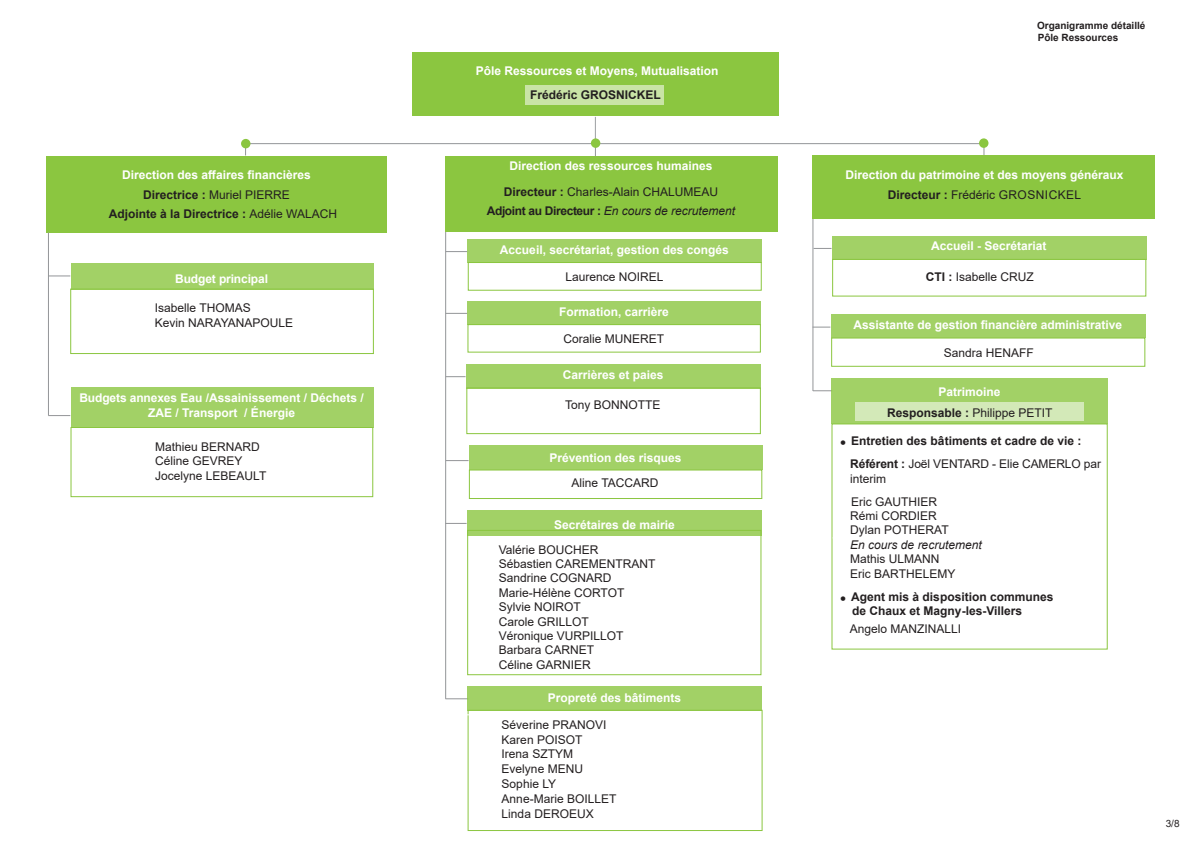
<style>
.page{position:relative;width:1191px;height:842px;background:#fff}
.page>*{position:absolute;margin:0;border:0;box-sizing:border-box;transform-origin:0 0}
.t1{font:12px/14.4px "Arial";color:#231f20}
.t2{font:700 12px/14.4px "Arial";color:#fff;text-align:center}
.t3{font:700 12px "Arial";color:#231f20}
.t4{font:italic 12px "Arial";color:#231f20}
.t5{font:12px "Arial";letter-spacing:.035em;color:#231f20}
.t6{font:700 10px "Arial";color:#231f20}
.t7{font:10px "Arial";color:#231f20}
.s1{font-weight:700}
.s2{font-weight:400}
.s3{font-weight:700;font-style:normal}
</style>
<div class="page">
<hr style="left:445px;top:202px;width:1px;height:497px;background:#939598">
<svg style="left:813px;top:390px;width:18px;height:1px"></svg>
<div style="left:47px;top:156px;width:340px;height:76px;background:#8bc640"></div>
<div style="left:445px;top:156px;width:332px;height:76px;background:#8bc640"></div>
<hr style="left:594px;top:143px;width:390px;height:1px;background:#939598">
<hr style="left:245px;top:143px;width:349px;height:1px;background:#939598">
<div style="left:412px;top:52px;width:367px;height:32px;background:#8bc640"></div>
<div style="left:412px;top:84px;width:367px;height:32px;background:#8bc640"></div>
<div style="left:241px;top:139px;width:9px;height:9px;background:#8bc640;border-radius:50%"></div>
<svg style="left:595px;top:117px;width:1px;height:39px"></svg>
<div style="left:591px;top:138px;width:9px;height:10px;background:#8bc640;border-radius:50%"></div>
<div style="left:979px;top:138px;width:9px;height:10px;background:#8bc640;border-radius:50%"></div>
<hr style="left:48px;top:232px;width:1px;height:183px;background:#939598">
<div style="left:831px;top:378px;width:276px;height:46px;background:#a2d166"></div>
<div style="left:524px;top:86px;width:139px;height:19px;background:#c9e4a6"></div>
<svg style="left:446px;top:523px;width:20px;height:1px"></svg>
<div style="left:467px;top:510px;width:294px;height:26px;background:#a2d166"></div>
<div style="left:467px;top:530px;width:294px;height:145px;border:1px solid #8bc640"></div>
<hr style="left:812px;top:218px;width:1px;height:173px;background:#939598">
<div style="left:71px;top:289px;width:302px;height:65px;border:1px solid #8bc640"></div>
<div style="left:71px;top:264px;width:302px;height:26px;background:#a2d166"></div>
<svg style="left:49px;top:276px;width:21px;height:1px"></svg>
<div style="left:467px;top:302px;width:294px;height:23px;background:#a2d166"></div>
<svg style="left:446px;top:313px;width:21px;height:1px"></svg>
<div style="left:468px;top:324px;width:292px;height:28px;border:1px solid #8bc640"></div>
<div style="left:467px;top:239px;width:295px;height:24px;background:#a2d166"></div>
<svg style="left:446px;top:251px;width:21px;height:1px"></svg>
<div style="left:468px;top:262px;width:293px;height:28px;border:1px solid #8bc640"></div>
<div style="left:467px;top:364px;width:294px;height:24px;background:#a2d166"></div>
<div style="left:467px;top:388px;width:293px;height:46px;border:1px solid #8bc640"></div>
<svg style="left:446px;top:376px;width:19px;height:1px"></svg>
<div style="left:468px;top:710px;width:294px;height:121px;border:1px solid #8bc640"></div>
<svg style="left:445px;top:698px;width:23px;height:1px"></svg>
<hr style="left:400px;top:714px;width:290px;height:1px;background:#fff">
<div style="left:468px;top:686px;width:294px;height:24px;background:#a2d166"></div>
<svg style="left:812px;top:327px;width:18px;height:1px"></svg>
<div style="left:831px;top:315px;width:314px;height:23px;background:#a2d166"></div>
<div style="left:812px;top:155px;width:342px;height:64px;background:#8bc640"></div>
<svg style="left:813px;top:248px;width:18px;height:1px"></svg>
<div style="left:832px;top:236px;width:314px;height:24px;background:#a2d166"></div>
<div style="left:832px;top:259px;width:314px;height:37px;border:1px solid #8bc640"></div>
<div style="left:469px;top:470px;width:293px;height:29px;border:1px solid #8bc640"></div>
<div style="left:469px;top:445px;width:293px;height:25px;background:#a2d166"></div>
<svg style="left:446px;top:460px;width:22px;height:1px"></svg>
<div style="left:71px;top:427px;width:302px;height:70px;border:1px solid #8bc640"></div>
<div style="left:71px;top:387px;width:302px;height:41px;background:#a2d166"></div>
<svg style="left:48px;top:415px;width:22px;height:1px"></svg>
<div style="left:855px;top:403px;width:229px;height:18px;background:#d3e9b8"></div>
<p class="t2" style="left:476px;top:63px;width:244px">Pôle Ressources et Moyens, Mutualisation</p>
<p class="t3" style="left:530px;top:87px;width:132px">Frédéric GROSNICKEL</p>
<p class="t2" style="left:509px;top:159px;width:204px">Direction des ressources humaines</p>
<p class="t2" style="left:122px;top:167px;width:190px">Direction des affaires financières</p>
<p class="t1" style="left:143px;top:188px;width:148px"><span class="s1">Directrice :</span> Muriel PIERRE</p>
<p class="t1" style="left:504px;top:185px;width:216px"><span class="s1">Directeur :</span> Charles-Alain CHALUMEAU</p>
<p class="t3" style="left:109px;top:205px;width:230px">Adjointe à la Directrice : <span class="s2">Adélie WALACH</span></p>
<p class="t2" style="left:175px;top:271px;width:94px">Budget principal</p>
<p class="t1" style="left:155px;top:301px;width:97px">Isabelle THOMAS</p>
<p class="t1" style="left:155px;top:315px;width:140px">Kevin NARAYANAPOULE</p>
<p class="t2" style="left:79px;top:391px;width:286px">Budgets annexes Eau /Assainissement / Déchets /<br>ZAE / Transport / Énergie</p>
<p class="t1" style="left:155px;top:439px;width:106px">Mathieu BERNARD</p>
<p class="t1" style="left:155px;top:454px;width:89px">Céline GEVREY</p>
<p class="t1" style="left:155px;top:468px;width:113px">Jocelyne LEBEAULT</p>
<p class="t4" style="left:487px;top:203px;width:250px"><span class="s3">Adjoint au Directeur :</span> En cours de recrutement</p>
<p class="t2" style="left:500px;top:242px;width:230px">Accueil, secrétariat, gestion des congés</p>
<p class="t1" style="left:565px;top:269px;width:100px">Laurence NOIREL</p>
<p class="t2" style="left:559px;top:305px;width:111px">Formation, carrière</p>
<p class="t1" style="left:563px;top:331px;width:102px">Coralie MUNERET</p>
<p class="t2" style="left:563px;top:368px;width:102px">Carrières et paies</p>
<p class="t1" style="left:565px;top:398px;width:97px">Tony BONNOTTE</p>
<p class="t2" style="left:549px;top:451px;width:134px">Prévention des risques</p>
<p class="t1" style="left:571px;top:476px;width:88px">Aline TACCARD</p>
<p class="t2" style="left:554px;top:518px;width:122px">Secrétaires de mairie</p>
<p class="t1" style="left:499px;top:542px;width:101px">Valérie BOUCHER</p>
<p class="t1" style="left:499px;top:556px;width:158px">Sébastien CAREMENTRANT</p>
<p class="t1" style="left:499px;top:571px;width:114px">Sandrine COGNARD</p>
<p class="t1" style="left:499px;top:585px;width:127px">Marie-Hélène CORTOT</p>
<p class="t1" style="left:499px;top:600px;width:84px">Sylvie NOIROT</p>
<p class="t1" style="left:499px;top:614px;width:92px">Carole GRILLOT</p>
<p class="t1" style="left:499px;top:628px;width:126px">Véronique VURPILLOT</p>
<p class="t1" style="left:499px;top:643px;width:97px">Barbara CARNET</p>
<p class="t1" style="left:499px;top:657px;width:94px">Céline GARNIER</p>
<p class="t2" style="left:548px;top:691px;width:135px">Propreté des bâtiments</p>
<p class="t1" style="left:501px;top:717px;width:106px">Séverine PRANOVI</p>
<p class="t1" style="left:501px;top:732px;width:82px">Karen POISOT</p>
<p class="t1" style="left:501px;top:747px;width:73px">Irena SZTYM</p>
<p class="t1" style="left:501px;top:762px;width:83px">Evelyne MENU</p>
<p class="t1" style="left:501px;top:777px;width:56px">Sophie LY</p>
<p class="t1" style="left:501px;top:791px;width:116px">Anne-Marie BOILLET</p>
<p class="t1" style="left:501px;top:806px;width:94px">Linda DEROEUX</p>
<p class="t6" style="left:1037px;top:19px;width:110px">Organigramme détaillé</p>
<p class="t6" style="left:1037px;top:30px;width:82px">Pôle Ressources</p>
<p class="t2" style="left:845px;top:167px;width:280px">Direction du patrimoine et des moyens généraux</p>
<p class="t5" style="left:888px;top:186px;width:195px"><span class="s1">Directeur :</span> Frédéric GROSNICKEL</p>
<p class="t2" style="left:931px;top:239px;width:117px">Accueil - Secrétariat</p>
<p class="t1" style="left:925px;top:269px;width:110px"><span class="s1">CTI :</span> Isabelle CRUZ</p>
<p class="t2" style="left:853px;top:318px;width:270px">Assistante de gestion financière administrative</p>
<p class="t1" style="left:944px;top:346px;width:92px">Sandra HENAFF</p>
<p class="t2" style="left:938px;top:385px;width:64px">Patrimoine</p>
<p class="t1" style="left:887px;top:405px;width:167px"><span class="s1">Responsable :</span> Philippe PETIT</p>
<p class="t3" style="left:851px;top:433px;width:232px">Entretien des bâtiments et cadre de vie :</p>
<p class="t1" style="left:850px;top:457px;width:252px"><span class="s1">Référent :</span> Joël VENTARD - Elie CAMERLO par interim</p>
<p class="t1" style="left:851px;top:494px;width:88px">Eric GAUTHIER</p>
<p class="t1" style="left:850px;top:509px;width:88px">Rémi CORDIER</p>
<p class="t1" style="left:850px;top:523px;width:100px">Dylan POTHERAT</p>
<p class="t4" style="left:850px;top:537px;width:133px">En cours de recrutement</p>
<p class="t1" style="left:850px;top:552px;width:91px">Mathis ULMANN</p>
<p class="t1" style="left:850px;top:566px;width:107px">Eric BARTHELEMY</p>
<p class="t3" style="left:851px;top:588px;width:204px">Agent mis à disposition communes</p>
<p class="t3" style="left:852px;top:603px;width:171px">de Chaux et Magny-les-Villers</p>
<p class="t1" style="left:849px;top:621px;width:113px">Angelo MANZINALLI</p>
<p class="t7" style="left:1165px;top:816px;width:15px">3/8</p>
</div>
